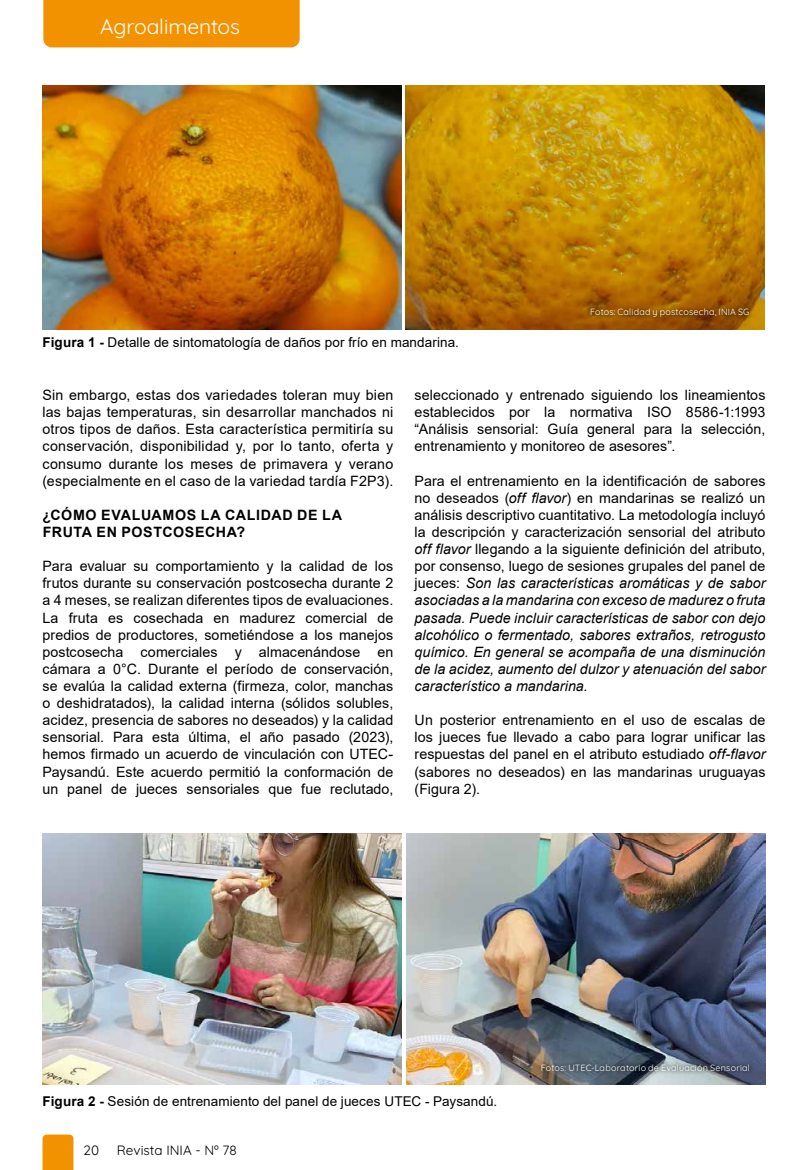
<style>
.page{position:relative;width:808px;height:1170px;background:#fff}
.page>*{position:absolute;margin:0;border:0;box-sizing:border-box;transform-origin:0 0}
.t1{font:300 21px "Quicksand";letter-spacing:-.005em;color:#fff}
.t2{font:14.25px/17.1px "Arial";letter-spacing:.005em;color:#000;text-align:justify}
.t3{font:italic 14.25px/17.1px "Arial";letter-spacing:.005em;color:#000;text-align:justify}
.t4{font:700 14.25px/17.1px "Arial";letter-spacing:.045em;color:#000}
.t5{font:13.5px "Arial";letter-spacing:.005em;color:#000}
.t6{font:300 13.5px "Quicksand";color:#000}
.t7{font:300 9px "Quicksand";letter-spacing:.025em;color:#fff}
.s1{font-weight:700}
.s2{font-style:normal}
.s3{font-style:italic}
</style>
<div class="page">
<div style="left:43px;top:0;width:257px;height:47px;background:#f39200"></div>
<svg style="left:43px;top:1134px;width:30px;height:35px"></svg>
<img style="left:407px;top:833px;width:358px;height:251px">
<img style="left:43px;top:833px;width:359px;height:251px">
<img style="left:43px;top:85px;width:358px;height:244px">
<img style="left:406px;top:85px;width:359px;height:244px">
<svg style="left:587px;top:305px;width:166px;height:16px;background:#8d4f01"></svg>
<svg style="left:537px;top:1060px;width:217px;height:15px;background:#5a636f"></svg>
<h1 class="t1" style="left:100px;top:10px;width:141px">Agroalimentos</h1>
<p class="t5" style="left:43px;top:333px;width:418px"><span class="s1">Figura 1 -</span> Detalle de sintomatología de daños por frío en mandarina.</p>
<p class="t7" style="left:590px;top:305px;width:161px">Fotos: Calidad y postcosecha, INIA SG</p>
<p class="t2" style="left:43px;top:386px;width:352px">Sin embargo, estas dos variedades toleran muy bien las bajas temperaturas, sin desarrollar manchados ni otros tipos de daños. Esta característica permitiría su conservación, disponibilidad y, por lo tanto, oferta y consumo durante los meses de primavera y verano (especialmente en el caso de la variedad tardía F2P3).</p>
<p class="t4" style="left:43px;top:506px;width:301px">¿CÓMO EVALUAMOS LA CALIDAD DE LA<br>FRUTA EN POSTCOSECHA?</p>
<p class="t2" style="left:43px;top:557px;width:352px">Para evaluar su comportamiento y la calidad de los frutos durante su conservación postcosecha durante 2 a 4 meses, se realizan diferentes tipos de evaluaciones.<br>La fruta es cosechada en madurez comercial de predios de productores, sometiéndose a los manejos postcosecha comerciales y almacenándose en cámara a 0°C. Durante el período de conservación, se evalúa la calidad externa (firmeza, color, manchas o deshidratados), la calidad interna (sólidos solubles, acidez, presencia de sabores no deseados) y la calidad sensorial. Para esta última, el año pasado (2023), hemos firmado un acuerdo de vinculación con UTEC-Paysandú. Este acuerdo permitió la conformación de un panel de jueces sensoriales que fue reclutado,</p>
<p class="t2" style="left:415px;top:386px;width:352px">seleccionado y entrenado siguiendo los lineamientos establecidos por la normativa ISO 8586-1:1993 “Análisis sensorial: Guía general para la selección, entrenamiento y monitoreo de asesores”.</p>
<p class="t3" style="left:415px;top:472px;width:352px"><span class="s2">Para el entrenamiento en la identificación de sabores no deseados (</span>off flavor<span class="s2">) en mandarinas se realizó un análisis descriptivo cuantitativo. La metodología incluyó la descripción y caracterización sensorial del atributo </span>off flavor <span class="s2">llegando a la siguiente definición del atributo, por consenso, luego de sesiones grupales del panel de jueces:</span> Son las características aromáticas y de sabor asociadas a la mandarina con exceso de madurez o fruta pasada. Puede incluir características de sabor con dejo alcohólico o fermentado, sabores extraños, retrogusto químico. En general se acompaña de una disminución de la acidez, aumento del dulzor y atenuación del sabor característico a mandarina.</p>
<p class="t2" style="left:415px;top:711px;width:352px">Un posterior entrenamiento en el uso de escalas de los jueces fue llevado a cabo para lograr unificar las respuestas del panel en el atributo estudiado <span class="s3">off-flavor </span>(sabores no deseados) en las mandarinas uruguayas (Figura 2).</p>
<p class="t7" style="left:541px;top:1060px;width:211px">Fotos: UTEC-Laboratorio de Evaluación Sensorial</p>
<p class="t5" style="left:43px;top:1091px;width:456px"><span class="s1">Figura 2 -</span> Sesión de entrenamiento del panel de jueces UTEC - Paysandú.</p>
<p class="t6" style="left:84px;top:1139px;width:17px">20</p>
<p class="t6" style="left:117px;top:1139px;width:121px">Revista INIA - Nº 78</p>
</div>
